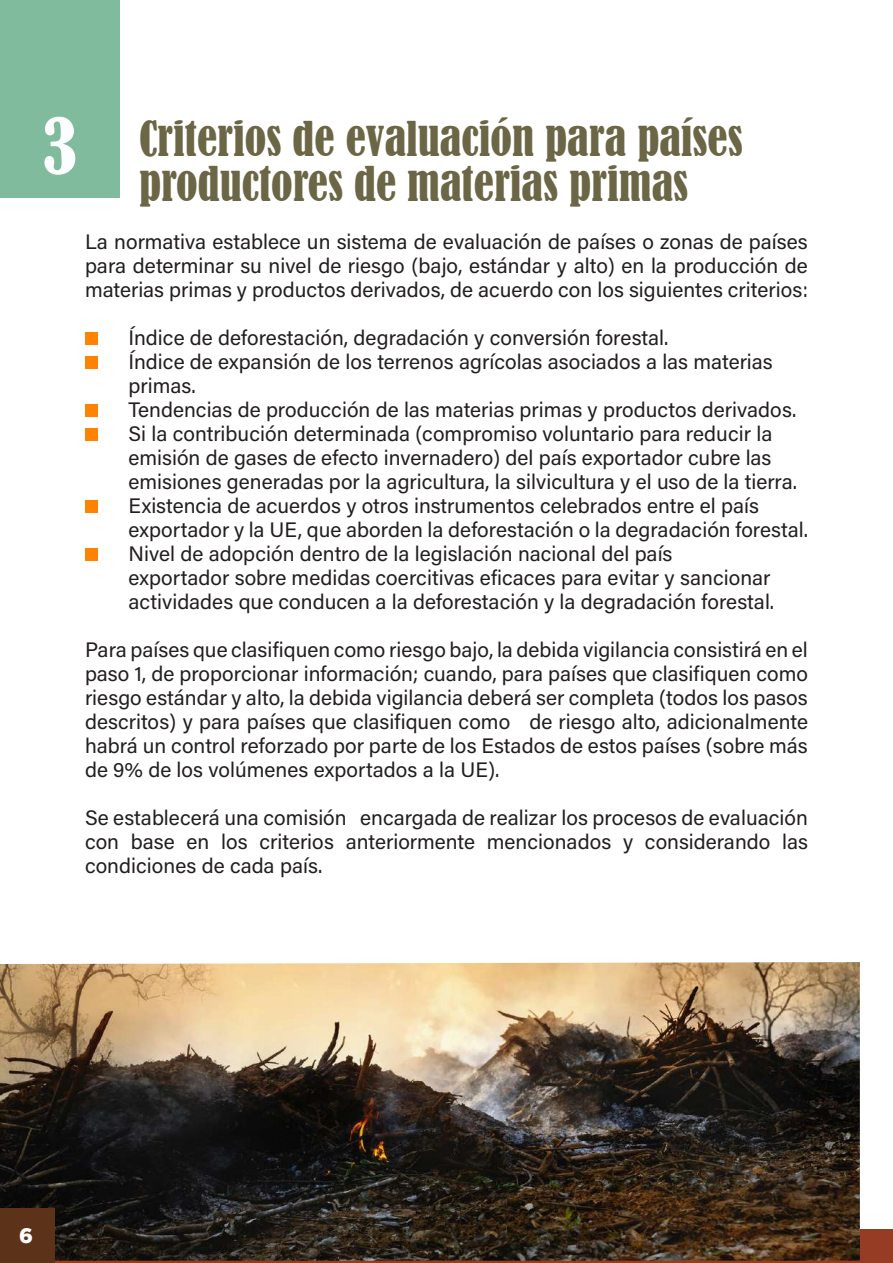
<style>
.page{position:relative;width:893px;height:1263px;background:#fff}
.page>*{position:absolute;margin:0;border:0;box-sizing:border-box;transform-origin:0 0}
.t1{font:condensed 45px/45px "Bernard";color:#6b6645}
.t2{font:21px/24px "Acumin Variable Concept";letter-spacing:.02em;color:#231f20;text-align:justify}
.t3{font:900 21px "Gotham";color:#fff}
.s1{font-size:72px;color:#fbfdfe}
</style>
<div class="page">
<div style="left:0;top:1229px;width:893px;height:34px;background:#963c24"></div>
<img style="left:0;top:962px;width:860px;height:299px">
<div style="left:0;top:1209px;width:54px;height:54px;background:#5c3319"></div>
<div style="left:0;top:0;width:119px;height:198px;background:#81bb9d"></div>
<div style="left:85px;top:332px;width:13px;height:13px;background:#ff8200"></div>
<div style="left:85px;top:356px;width:13px;height:13px;background:#ff8200"></div>
<div style="left:85px;top:404px;width:13px;height:13px;background:#ff8200"></div>
<div style="left:85px;top:428px;width:13px;height:13px;background:#ff8200"></div>
<div style="left:85px;top:500px;width:13px;height:13px;background:#ff8200"></div>
<div style="left:85px;top:548px;width:13px;height:13px;background:#ff8200"></div>
<h1 class="t1" style="left:139px;top:117px;width:605px;text-indent:-97px"><span class="s1">3</span> Criterios de evaluación para países productores de materias primas</h1>
<p class="t2" style="left:85px;top:229px;width:724px">La normativa establece un sistema de evaluación de países o zonas de países para determinar su nivel de riesgo (bajo, estándar y alto) en la producción de materias primas y productos derivados, de acuerdo con los siguientes criterios:</p>
<p class="t2" style="left:129px;top:325px;width:680px;text-align:left">Índice de deforestación, degradación y conversión forestal.<br>Índice de expansión de los terrenos agrícolas asociados a las materias primas.<br>Tendencias de producción de las materias primas y productos derivados.<br>Si la contribución determinada (compromiso voluntario para reducir la emisión de gases de efecto invernadero) del país exportador cubre las emisiones generadas por la agricultura, la silvicultura y el uso de la tierra.<br>Existencia de acuerdos y otros instrumentos celebrados entre el país exportador y la UE, que aborden la deforestación o la degradación forestal.<br>Nivel de adopción dentro de la legislación nacional del país<br>exportador sobre medidas coercitivas eficaces para evitar y sancionar actividades que conducen a la deforestación y la degradación forestal.</p>
<p class="t2" style="left:85px;top:637px;width:724px">Para países que clasifiquen como riesgo bajo, la debida vigilancia consistirá en el paso 1, de proporcionar información; cuando, para países que clasifiquen como riesgo estándar y alto, la debida vigilancia deberá ser completa (todos los pasos descritos) y para países que clasifiquen como de riesgo alto, adicionalmente habrá un control reforzado por parte de los Estados de estos países (sobre más de 9% de los volúmenes exportados a la UE).</p>
<p class="t2" style="left:85px;top:805px;width:724px">Se establecerá una comisión encargada de realizar los procesos de evaluación con base en los criterios anteriormente mencionados y considerando las condiciones de cada país.</p>
<p class="t3" style="left:19px;top:1223px;width:15px">6</p>
</div>
